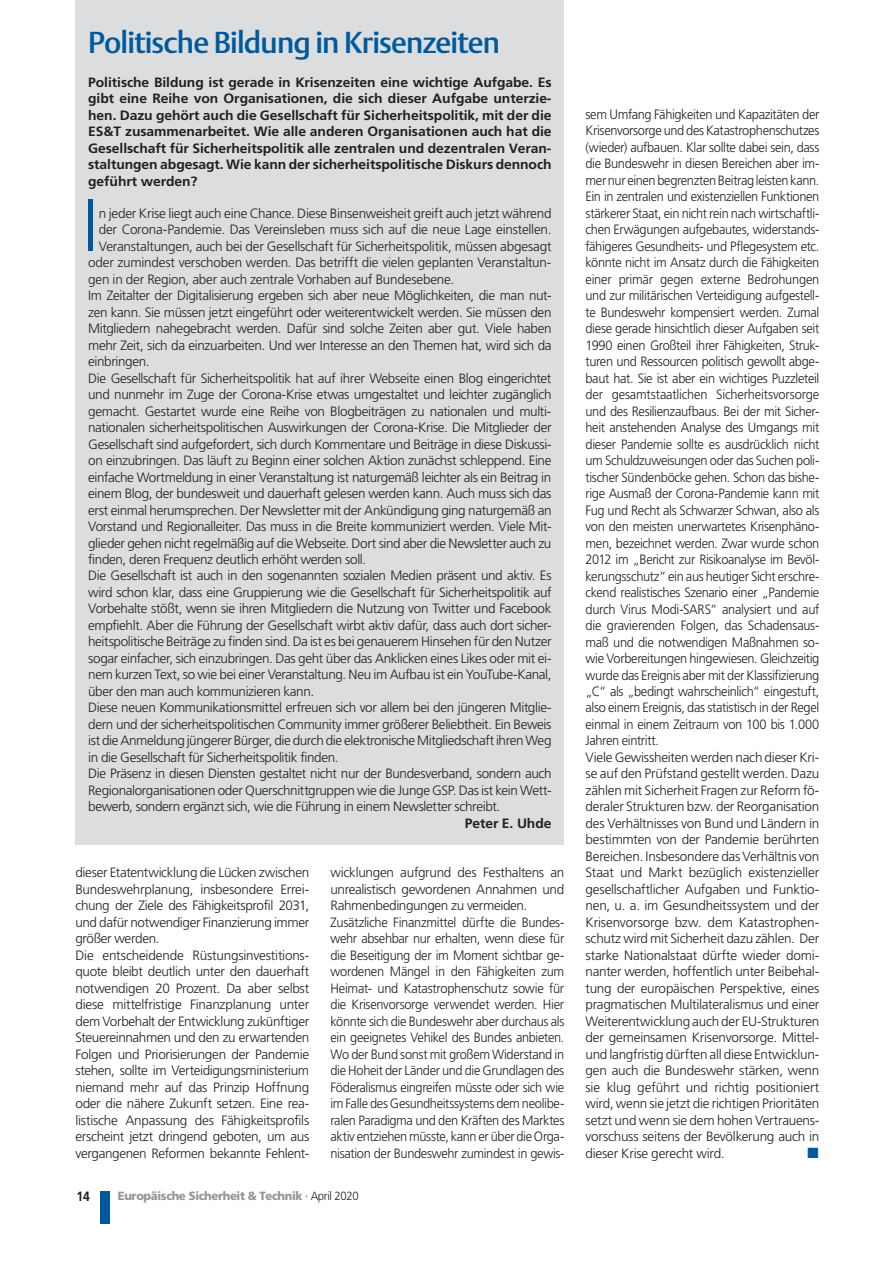
<style>
.page{position:relative;width:893px;height:1263px;background:#fff}
.page>*{position:absolute;margin:0;border:0;box-sizing:border-box;transform-origin:0 0}
.t1{font:300 condensed 74.25px "Frutiger";color:#00599d}
.t2{font:30px "DTL Argo T Medium";letter-spacing:-.03em;color:#00599d}
.t3{font:300 13.5px "Frutiger LT Pro";letter-spacing:-.03em;color:#231f20}
.t4{font:300 13.5px/16.5px "Frutiger";letter-spacing:-.025em;color:#231f20;scale:.95 1}
.t5{font:300 13.5px/16.5px "Frutiger";letter-spacing:-.025em;color:#231f20}
.t6{font:700 13.5px/16.5px "Frutiger LT Pro";letter-spacing:-.005em;color:#231f20;text-align:justify}
.t7{font:700 13.5px "Frutiger";color:#231f20;scale:.9 1}
.t8{font:900 11.85px "Frutiger";letter-spacing:-.03em;color:#939598;scale:.96 1}
.s1{font-family:"Frutiger LT Pro";font-weight:300;color:#231f20}
</style>
<div class="page">
<div style="left:101px;top:1191px;width:9px;height:33px;background:#00599d"></div>
<div style="left:75px;top:0;width:489px;height:844px;background:#dcddde"></div>
<h2 class="t2" style="left:88px;top:30px;width:413px">Politische Bildung in Krisenzeiten</h2>
<p class="t6" style="left:88px;top:75px;width:465px">Politische Bildung ist gerade in Krisenzeiten eine wichtige Aufgabe. Es gibt eine Reihe von Organisationen, die sich dieser Aufgabe unterzie&shy;hen. Dazu gehört auch die Gesellschaft für Sicherheitspolitik, mit der die ES&amp;T zusammenarbeitet. Wie alle anderen Organisationen auch hat die Gesellschaft für Sicherheitspolitik alle zentralen und dezentralen Veran&shy;staltungen abgesagt. Wie kann der sicherheitspolitische Diskurs dennoch geführt werden?</p>
<h1 class="t1" style="left:82px;top:195px;width:18px">I</h1>
<p class="t3" style="left:99px;top:208px;width:454px">n jeder Krise liegt auch eine Chance. Diese Binsenweisheit greift auch jetzt während</p>
<p class="t3" style="left:99px;top:225px;width:454px">der Corona-Pandemie. Das Vereinsleben muss sich auf die neue Lage einstellen.</p>
<p class="t3" style="left:99px;top:241px;width:454px">Veranstaltungen, auch bei der Gesellschaft für Sicherheitspolitik, müssen abgesagt</p>
<p class="t3" style="left:88px;top:258px;width:465px">oder zumindest verschoben werden. Das betrifft die vielen geplanten Veranstaltun-</p>
<p class="t3" style="left:88px;top:274px;width:368px">gen in der Region, aber auch zentrale Vorhaben auf Bundesebene.</p>
<p class="t3" style="left:88px;top:290px;width:465px">Im Zeitalter der Digitalisierung ergeben sich aber neue Möglichkeiten, die man nut-</p>
<p class="t3" style="left:88px;top:307px;width:465px">zen kann. Sie müssen jetzt eingeführt oder weiterentwickelt werden. Sie müssen den</p>
<p class="t3" style="left:88px;top:323px;width:465px">Mitgliedern nahegebracht werden. Dafür sind solche Zeiten aber gut. Viele haben</p>
<p class="t3" style="left:88px;top:340px;width:465px">mehr Zeit, sich da einzuarbeiten. Und wer Interesse an den Themen hat, wird sich da</p>
<p class="t3" style="left:88px;top:356px;width:63px">einbringen.</p>
<p class="t3" style="left:88px;top:373px;width:465px">Die Gesellschaft für Sicherheitspolitik hat auf ihrer Webseite einen Blog eingerichtet</p>
<p class="t3" style="left:88px;top:389px;width:465px">und nunmehr im Zuge der Corona-Krise etwas umgestaltet und leichter zugänglich</p>
<p class="t3" style="left:88px;top:406px;width:465px">gemacht. Gestartet wurde eine Reihe von Blogbeiträgen zu nationalen und multi-</p>
<p class="t3" style="left:88px;top:422px;width:465px">nationalen sicherheitspolitischen Auswirkungen der Corona-Krise. Die Mitglieder der</p>
<p class="t3" style="left:88px;top:439px;width:465px">Gesellschaft sind aufgefordert, sich durch Kommentare und Beiträge in diese Diskussi-</p>
<p class="t3" style="left:88px;top:455px;width:465px">on einzubringen. Das läuft zu Beginn einer solchen Aktion zunächst schleppend. Eine</p>
<p class="t3" style="left:88px;top:472px;width:465px">einfache Wortmeldung in einer Veranstaltung ist naturgemäß leichter als ein Beitrag in</p>
<p class="t3" style="left:88px;top:488px;width:464px">einem Blog, der bundesweit und dauerhaft gelesen werden kann. Auch muss sich das</p>
<p class="t3" style="left:88px;top:505px;width:465px">erst einmal herumsprechen. Der Newsletter mit der Ankündigung ging naturgemäß an</p>
<p class="t3" style="left:88px;top:521px;width:465px">Vorstand und Regionalleiter. Das muss in die Breite kommuniziert werden. Viele Mit-</p>
<p class="t3" style="left:88px;top:538px;width:465px">glieder gehen nicht regelmäßig auf die Webseite. Dort sind aber die Newsletter auch zu</p>
<p class="t3" style="left:88px;top:554px;width:279px">finden, deren Frequenz deutlich erhöht werden soll.</p>
<p class="t3" style="left:88px;top:571px;width:465px">Die Gesellschaft ist auch in den sogenannten sozialen Medien präsent und aktiv. Es</p>
<p class="t3" style="left:88px;top:587px;width:465px">wird schon klar, dass eine Gruppierung wie die Gesellschaft für Sicherheitspolitik auf</p>
<p class="t3" style="left:88px;top:604px;width:465px">Vorbehalte stößt, wenn sie ihren Mitgliedern die Nutzung von Twitter und Facebook</p>
<p class="t3" style="left:88px;top:620px;width:465px">empfiehlt. Aber die Führung der Gesellschaft wirbt aktiv dafür, dass auch dort sicher-</p>
<p class="t3" style="left:88px;top:637px;width:465px">heitspolitische Beiträge zu finden sind. Da ist es bei genauerem Hinsehen für den Nutzer</p>
<p class="t3" style="left:88px;top:653px;width:465px">sogar einfacher, sich einzubringen. Das geht über das Anklicken eines Likes oder mit ei-</p>
<p class="t3" style="left:88px;top:670px;width:465px">nem kurzen Text, so wie bei einer Veranstaltung. Neu im Aufbau ist ein YouTube-Kanal,</p>
<p class="t3" style="left:88px;top:686px;width:227px">über den man auch kommunizieren kann.</p>
<p class="t3" style="left:88px;top:703px;width:465px">Diese neuen Kommunikationsmittel erfreuen sich vor allem bei den jüngeren Mitglie-</p>
<p class="t3" style="left:88px;top:719px;width:465px">dern und der sicherheitspolitischen Community immer größerer Beliebtheit. Ein Beweis</p>
<p class="t3" style="left:88px;top:736px;width:465px">ist die Anmeldung jüngerer Bürger, die durch die elektronische Mitgliedschaft ihren Weg</p>
<p class="t3" style="left:88px;top:752px;width:252px">in die Gesellschaft für Sicherheitspolitik finden.</p>
<p class="t3" style="left:88px;top:769px;width:465px">Die Präsenz in diesen Diensten gestaltet nicht nur der Bundesverband, sondern auch</p>
<p class="t3" style="left:88px;top:785px;width:465px">Regionalorganisationen oder Querschnittgruppen wie die Junge GSP. Das ist kein Wett-</p>
<p class="t3" style="left:88px;top:802px;width:413px">bewerb, sondern ergänzt sich, wie die Führung in einem Newsletter schreibt.</p>
<p class="t6" style="left:465px;top:816px;width:88px">Peter E. Uhde</p>
<p class="t5" style="left:75px;top:866px;width:235px">dieser Etatentwicklung die Lücken zwischen Bundeswehrplanung, insbesondere Errei&shy;chung der Ziele des Fähigkeitsprofil 2031, und dafür notwendiger Finanzierung immer größer werden.<br>Die entscheidende Rüstungsinvestitions&shy;quote bleibt deutlich unter den dauerhaft notwendigen 20 Prozent. Da aber selbst diese mittelfristige Finanzplanung unter dem Vorbehalt der Entwicklung zukünftiger Steuereinnahmen und den zu erwartenden Folgen und Priorisierungen der Pandemie stehen, sollte im Verteidigungsministerium niemand mehr auf das Prinzip Hoffnung oder die nähere Zukunft setzen. Eine rea&shy;listische Anpassung des Fähigkeitsprofils erscheint jetzt dringend geboten, um aus vergangenen Reformen bekannte Fehlent-</p>
<p class="t5" style="left:330px;top:866px;width:235px">wicklungen aufgrund des Festhaltens an unrealistisch gewordenen Annahmen und Rahmenbedingungen zu vermeiden.<br>Zusätzliche Finanzmittel dürfte die Bundes&shy;wehr absehbar nur erhalten, wenn diese für die Beseitigung der im Moment sichtbar ge&shy;wordenen Mängel in den Fähigkeiten zum Heimat- und Katastrophenschutz sowie für die Krisenvorsorge verwendet werden. Hier könnte sich die Bundeswehr aber durchaus als ein geeignetes Vehikel des Bundes anbieten.<br>Wo der Bund sonst mit großem Widerstand in die Hoheit der Länder und die Grundlagen des Föderalismus eingreifen müsste oder sich wie im Falle des Gesundheitssystems dem neolibe&shy;ralen Paradigma und den Kräften des Marktes aktiv entziehen müsste, kann er über die Orga&shy;nisation der Bundeswehr zumindest in gewis-</p>
<p class="t7" style="left:77px;top:1191px;width:17px">14</p>
<p class="t8" style="left:118px;top:1191px;width:253px">Europäische Sicherheit &amp; Technik <span class="s1">· April 2020</span></p>
<p class="t4" style="left:585px;top:107px;width:248px">sem Umfang Fähigkeiten und Kapazitäten der Krisenvorsorge und des Katastrophenschutzes (wieder) aufbauen. Klar sollte dabei sein, dass die Bundeswehr in diesen Bereichen aber im&shy;mer nur einen begrenzten Beitrag leisten kann.<br>Ein in zentralen und existenziellen Funktionen stärkerer Staat, ein nicht rein nach wirtschaftli&shy;chen Erwägungen aufgebautes, widerstands&shy;fähigeres Gesundheits- und Pflegesystem etc. könnte nicht im Ansatz durch die Fähigkeiten einer primär gegen externe Bedrohungen und zur militärischen Verteidigung aufgestell&shy;te Bundeswehr kompensiert werden. Zumal diese gerade hinsichtlich dieser Aufgaben seit 1990 einen Großteil ihrer Fähigkeiten, Struk&shy;turen und Ressourcen politisch gewollt abge&shy;baut hat. Sie ist aber ein wichtiges Puzzleteil der gesamtstaatlichen Sicherheitsvorsorge und des Resilienzaufbaus. Bei der mit Sicher&shy;heit anstehenden Analyse des Umgangs mit dieser Pandemie sollte es ausdrücklich nicht um Schuldzuweisungen oder das Suchen poli&shy;tischer Sündenböcke gehen. Schon das bishe&shy;rige Ausmaß der Corona-Pandemie kann mit Fug und Recht als Schwarzer Schwan, also als von den meisten unerwartetes Krisenphäno&shy;men, bezeichnet werden. Zwar wurde schon 2012 im „Bericht zur Risikoanalyse im Bevöl&shy;kerungsschutz“ ein aus heutiger Sicht erschre&shy;ckend realistisches Szenario einer „Pandemie durch Virus Modi-SARS“ analysiert und auf die gravierenden Folgen, das Schadensaus&shy;maß und die notwendigen Maßnahmen so&shy;wie Vorbereitungen hingewiesen. Gleichzeitig wurde das Ereignis aber mit der Klassifizierung „C“ als „bedingt wahrscheinlich“ eingestuft, also einem Ereignis, das statistisch in der Regel einmal in einem Zeitraum von 100 bis 1.000<br>Jahren eintritt.<br>Viele Gewissheiten werden nach dieser Kri&shy;se auf den Prüfstand gestellt werden. Dazu zählen mit Sicherheit Fragen zur Reform fö&shy;deraler Strukturen bzw. der Reorganisation des Verhältnisses von Bund und Ländern in bestimmten von der Pandemie berührten Bereichen. Insbesondere das Verhältnis von Staat und Markt bezüglich existenzieller gesellschaftlicher Aufgaben und Funktio&shy;nen, u. a. im Gesundheitssystem und der Krisenvorsorge bzw. dem Katastrophen&shy;schutz wird mit Sicherheit dazu zählen. Der starke Nationalstaat dürfte wieder domi&shy;nanter werden, hoffentlich unter Beibehal&shy;tung der europäischen Perspektive, eines pragmatischen Multilateralismus und einer Weiterentwicklung auch der EU-Strukturen der gemeinsamen Krisenvorsorge. Mittel&shy;und langfristig dürften all diese Entwicklun&shy;gen auch die Bundeswehr stärken, wenn sie klug geführt und richtig positioniert wird, wenn sie jetzt die richtigen Prioritäten setzt und wenn sie dem hohen Vertrauens&shy;vorschuss seitens der Bevölkerung auch in dieser Krise gerecht wird.</p>
</div>
